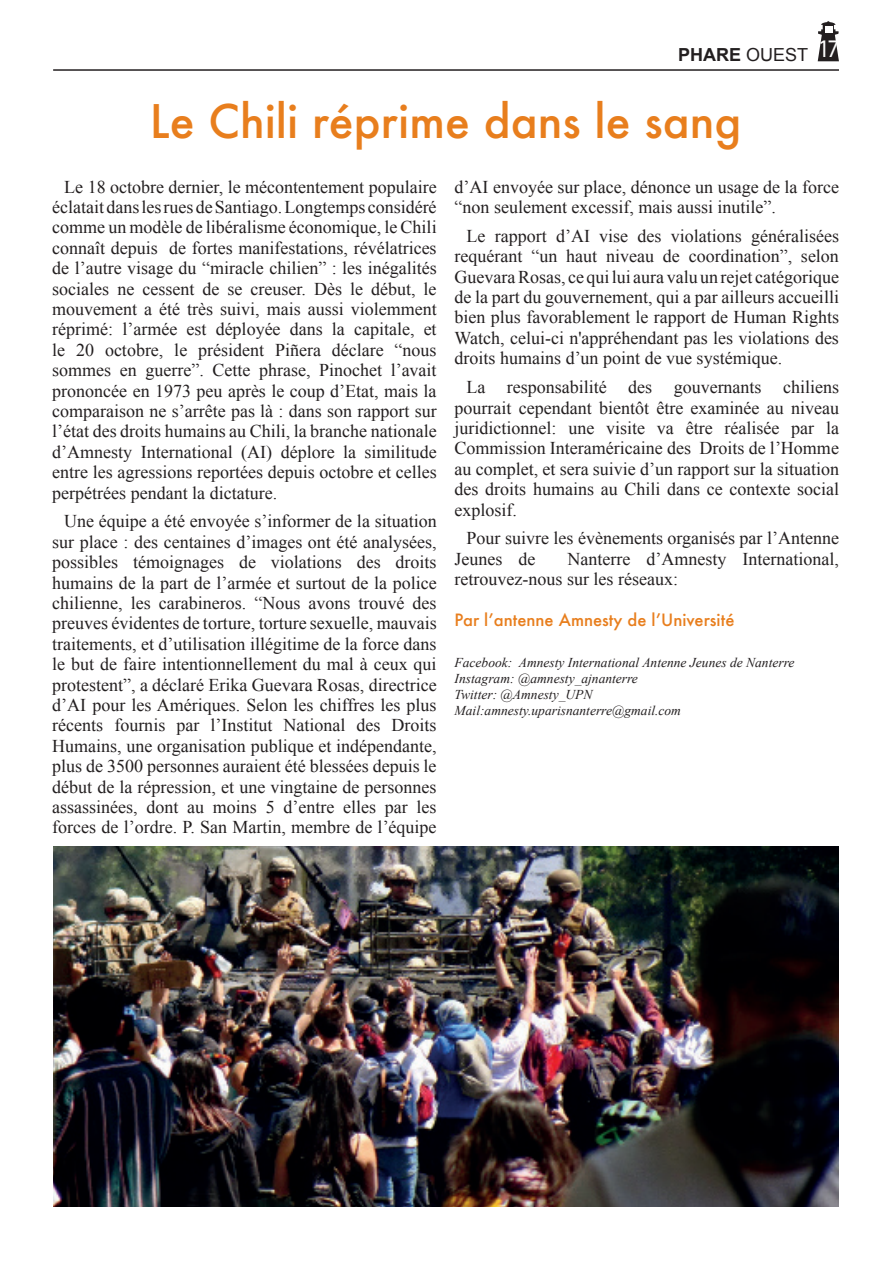
<style>
.page{position:relative;width:893px;height:1263px;background:#fff}
.page>*{position:absolute;margin:0;border:0;box-sizing:border-box;transform-origin:0 0}
.Paragraph_Style_1{font:500 45px "Futura";color:#e87e1d}
.Paragraph_Style_1-2{font:18px/20.4px "Times New Roman";color:#231f20;text-align:justify}
.t1{font:700 18px "Arial";color:#231f20}
.t2{font:500 16.5px "Futura";color:#e87e1d}
.t3{font:italic 13.5px "Times New Roman";color:#231f20}
.s1{font-weight:400}
</style>
<div class="page">
<hr style="left:53px;top:69px;width:786px;height:2px;background:#231f20">
<svg style="left:818px;top:21px;width:21px;height:40px"></svg>
<div style="left:825px;top:26px;width:7px;height:7px;background:#fff"></div>
<img style="left:53px;top:846px;width:786px;height:360px">
<p class="t1" style="left:678px;top:43px;width:162px">PHARE <span class="s1">OUEST</span> <sup>17</sup></p>
<p class="Paragraph_Style_1" style="left:150px;top:90px;width:593px">Le Chili réprime dans le sang</p>
<p class="Paragraph_Style_1-2" style="left:52px;top:176px;width:386px;text-indent:12px">Le 18 octobre dernier, le mécontentement populaire éclatait dans les rues de Santiago. Longtemps considéré comme un modèle de libéralisme économique, le Chili connaît depuis de fortes manifestations, révélatrices de l’autre visage du “miracle chilien” : les inégalités sociales ne cessent de se creuser. Dès le début, le mouvement a été très suivi, mais aussi violemment réprimé: l’armée est déployée dans la capitale, et le 20 octobre, le président Piñera déclare “nous sommes en guerre”. Cette phrase, Pinochet l’avait prononcée en 1973 peu après le coup d’Etat, mais la comparaison ne s’arrête pas là : dans son rapport sur l’état des droits humains au Chili, la branche nationale d’Amnesty International (AI) déplore la similitude entre les agressions reportées depuis octobre et celles perpétrées pendant la dictature.</p>
<p class="Paragraph_Style_1-2" style="left:52px;top:511px;width:386px;text-indent:12px">Une équipe a été envoyée s’informer de la situation sur place : des centaines d’images ont été analysées, possibles témoignages de violations des droits humains de la part de l’armée et surtout de la police chilienne, les carabineros. “Nous avons trouvé des preuves évidentes de torture, torture sexuelle, mauvais traitements, et d’utilisation illégitime de la force dans le but de faire intentionnellement du mal à ceux qui protestent”, a déclaré Erika Guevara Rosas, directrice d’AI pour les Amériques. Selon les chiffres les plus récents fournis par l’Institut National des Droits Humains, une organisation publique et indépendante, plus de 3500 personnes auraient été blessées depuis le début de la répression, et une vingtaine de personnes assassinées, dont au moins 5 d’entre elles par les forces de l’ordre. P. San Martin, membre de l’équipe</p>
<p class="Paragraph_Style_1-2" style="left:455px;top:176px;width:386px">d’AI envoyée sur place, dénonce un usage de la force “non seulement excessif, mais aussi inutile”.</p>
<p class="Paragraph_Style_1-2" style="left:455px;top:225px;width:386px;text-indent:12px">Le rapport d’AI vise des violations généralisées requérant “un haut niveau de coordination”, selon Guevara Rosas, ce qui lui aura valu un rejet catégorique de la part du gouvernement, qui a par ailleurs accueilli bien plus favorablement le rapport de Human Rights Watch, celui-ci n'appréhendant pas les violations des droits humains d’un point de vue systémique.</p>
<p class="Paragraph_Style_1-2" style="left:455px;top:377px;width:386px;text-indent:12px">La responsabilité des gouvernants chiliens pourrait cependant bientôt être examinée au niveau juridictionnel: une visite va être réalisée par la Commission Interaméricaine des Droits de l’Homme au complet, et sera suivie d’un rapport sur la situation des droits humains au Chili dans ce contexte social explosif.</p>
<p class="Paragraph_Style_1-2" style="left:455px;top:528px;width:386px;text-indent:12px">Pour suivre les évènements organisés par l’Antenne<br>Jeunes de</p>
<p class="Paragraph_Style_1-2" style="left:455px;top:548px;width:386px;text-indent:113px">Nanterre d’Amnesty International, retrouvez-nous sur les réseaux:</p>
<p class="t2" style="left:455px;top:609px;width:281px">Par l’antenne Amnesty de l’Université</p>
<p class="t3" style="left:455px;top:653px;width:341px">Facebook: Amnesty International Antenne Jeunes de Nanterre</p>
<p class="t3" style="left:455px;top:669px;width:185px">Instagram: @amnesty_ajnanterre</p>
<p class="t3" style="left:455px;top:685px;width:139px">Twitter: @Amnesty_UPN</p>
<p class="t3" style="left:455px;top:702px;width:228px">Mail:amnesty.uparisnanterre@gmail.com</p>
</div>
